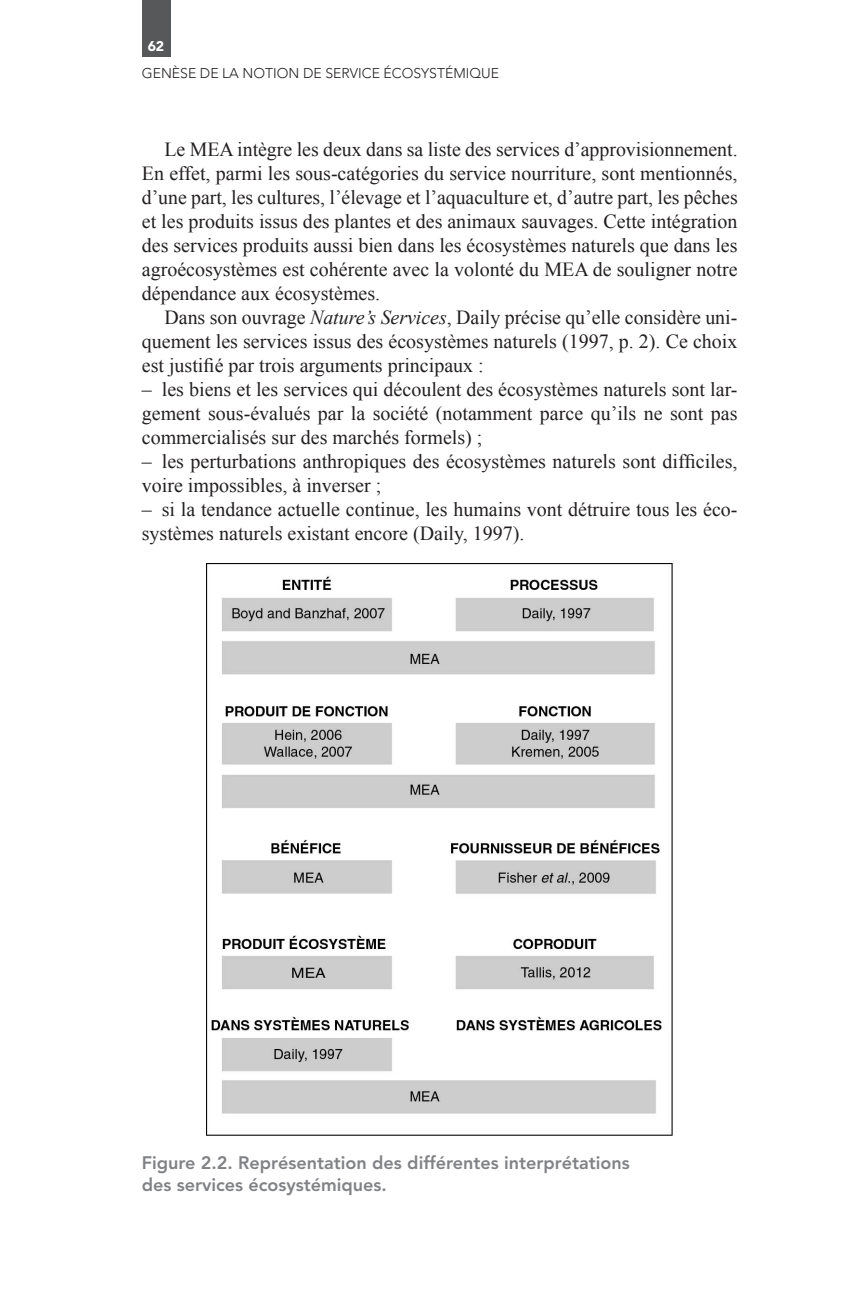
<style>
.page{position:relative;width:851px;height:1304px;background:#fff}
.page>*{position:absolute;margin:0;border:0;box-sizing:border-box;transform-origin:0 0}
.t1{font:20px/24px "Times New Roman";color:#231f20}
.t2{font:800 18px/22px "Avenir";color:#808285}
.t3{font:300 14px "Avenir";color:#231f20}
.t4{font:900 14px "Avenir";color:#fff}
.s1{font-style:italic}
</style>
<div class="page">
<div style="left:142px;top:0;width:28px;height:57px;background:#57585a"></div>
<img style="left:207px;top:563px;width:465px;height:572px">
<p class="t4" style="left:148px;top:38px;width:18px">62</p>
<p class="t3" style="left:142px;top:65px;width:359px">GENÈSE DE LA NOTION DE SERVICE ÉCOSYSTÉMIQUE</p>
<p class="t1" style="left:142px;top:137px;width:597px;text-indent:23px">Le MEA intègre les deux dans sa liste des services d’approvisionnement.<br>En effet, parmi les sous-catégories du service nourriture, sont mentionnés, d’une part, les cultures, l’élevage et l’aquaculture et, d’autre part, les pêches et les produits issus des plantes et des animaux sauvages. Cette intégration des services produits aussi bien dans les écosystèmes naturels que dans les agroécosystèmes est cohérente avec la volonté du MEA de souligner notre dépendance aux écosystèmes.</p>
<p class="t1" style="left:142px;top:305px;width:597px;text-align:justify;text-indent:23px">Dans son ouvrage <span class="s1">Nature’s Services</span>, Daily précise qu’elle considère uni&shy;quement les services issus des écosystèmes naturels (1997, p. 2). Ce choix est justifié par trois arguments principaux :</p>
<p class="t1" style="left:142px;top:377px;width:597px;text-align:justify">– les biens et les services qui découlent des écosystèmes naturels sont lar&shy;gement sous-évalués par la société (notamment parce qu’ils ne sont pas commercialisés sur des marchés formels) ;</p>
<p class="t1" style="left:142px;top:449px;width:597px">– les perturbations anthropiques des écosystèmes naturels sont difficiles, voire impossibles, à inverser ;</p>
<p class="t1" style="left:142px;top:497px;width:597px">– si la tendance actuelle continue, les humains vont détruire tous les éco&shy;systèmes naturels existant encore (Daily, 1997).</p>
<p class="t2" style="left:142px;top:1151px;width:489px">Figure 2.2. Représentation des différentes interprétations des services écosystémiques.</p>
</div>
